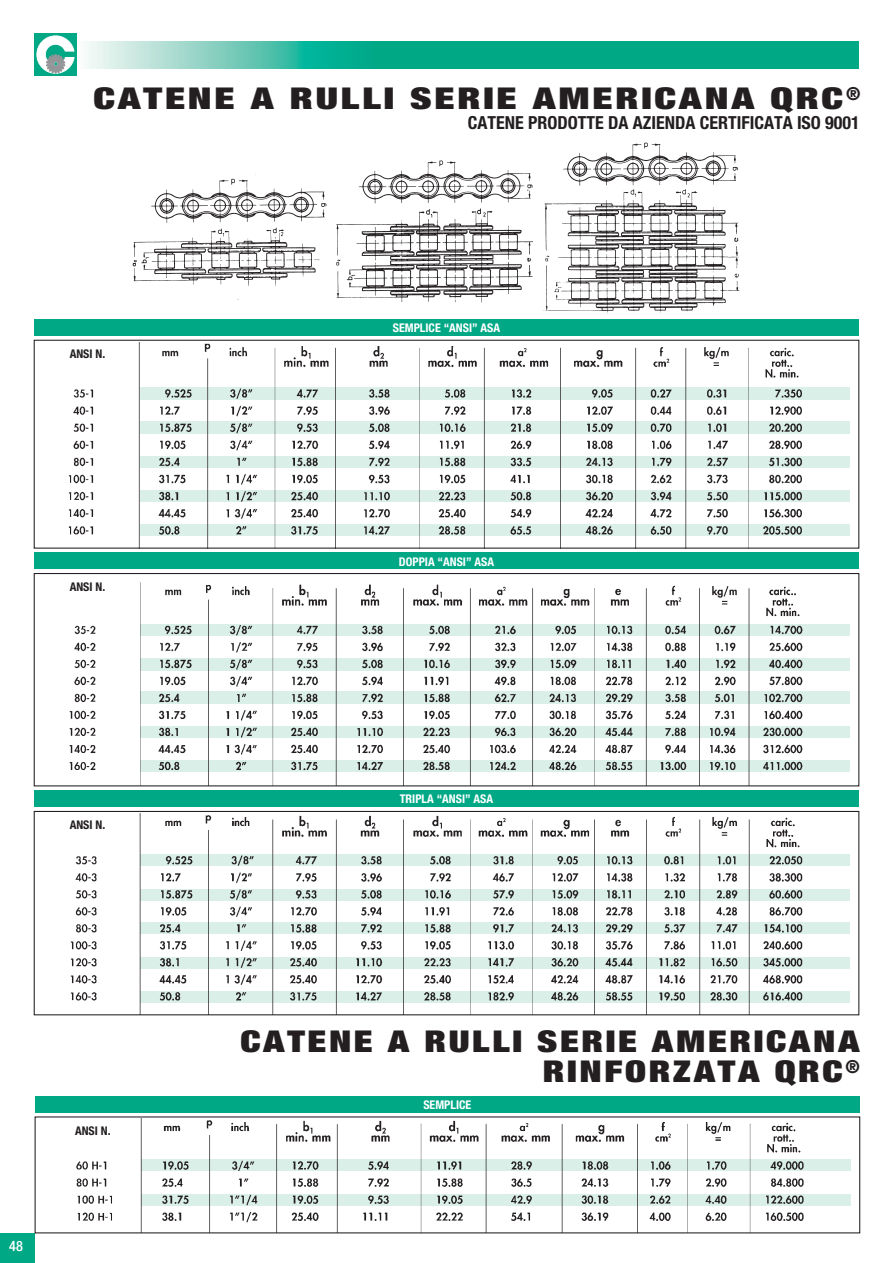
<style>
.page{position:relative;width:893px;height:1263px;background:#fff}
.page>*{position:absolute;margin:0;border:0;box-sizing:border-box;transform-origin:0 0}
.t1{font:900 condensed 30.15px/30.2px "Helvetica Neue LT Std";letter-spacing:.07em;color:#231f20;text-align:right;scale:1.25 1}
.t2{font:900 condensed 30.15px "Helvetica Neue LT Std";letter-spacing:.07em;color:#231f20;scale:1.33 1}
.t3{font:700 condensed 18px "Helvetica Neue LT Std";color:#231f20}
.t4{font:500 condensed 14.25px "Helvetica Neue LT Std";color:#fff}
.t5{font:700 condensed 12px "Helvetica Neue LT Std";color:#fff}
.t6{font:700 condensed 12px "Helvetica Neue LT Std";color:#231f20}
</style>
<div class="page">
<div style="left:0;top:1233px;width:34px;height:30px;background:#00a886"></div>
<div style="left:34px;top:34px;width:42px;height:42px;background:#00a886"></div>
<svg style="left:36px;top:35px;width:38px;height:39px"></svg>
<div style="left:376px;top:41px;width:483px;height:27px;background:#00a886"></div>
<svg style="left:87px;top:41px;width:289px;height:27px;background:#6fccba"></svg>
<img style="left:132px;top:142px;width:608px;height:172px">
<div style="left:140px;top:388px;width:709px;height:12px;background:#dbefe9"></div>
<div style="left:34px;top:319px;width:825px;height:17px;background:#00a886"></div>
<div style="left:140px;top:422px;width:710px;height:12px;background:#dbefe9"></div>
<div style="left:140px;top:456px;width:710px;height:12px;background:#dbefe9"></div>
<div style="left:140px;top:490px;width:709px;height:12px;background:#dbefe9"></div>
<div style="left:140px;top:524px;width:709px;height:12px;background:#dbefe9"></div>
<img style="left:68px;top:343px;width:748px;height:204px">
<div style="left:34px;top:340px;width:825px;height:209px;border:1px solid #231f20"></div>
<div style="left:140px;top:624px;width:709px;height:12px;background:#dbefe9"></div>
<div style="left:34px;top:552px;width:825px;height:17px;background:#00a886"></div>
<div style="left:140px;top:658px;width:710px;height:12px;background:#dbefe9"></div>
<div style="left:140px;top:692px;width:710px;height:12px;background:#dbefe9"></div>
<div style="left:140px;top:726px;width:709px;height:12px;background:#dbefe9"></div>
<div style="left:140px;top:760px;width:709px;height:12px;background:#dbefe9"></div>
<img style="left:69px;top:582px;width:745px;height:202px">
<div style="left:34px;top:573px;width:825px;height:213px;border:1px solid #231f20"></div>
<div style="left:140px;top:854px;width:709px;height:12px;background:#dbefe9"></div>
<div style="left:34px;top:790px;width:825px;height:17px;background:#00a886"></div>
<div style="left:140px;top:889px;width:710px;height:12px;background:#dbefe9"></div>
<div style="left:140px;top:922px;width:710px;height:12px;background:#dbefe9"></div>
<div style="left:140px;top:957px;width:709px;height:12px;background:#dbefe9"></div>
<div style="left:140px;top:991px;width:709px;height:12px;background:#dbefe9"></div>
<img style="left:70px;top:813px;width:733px;height:200px">
<div style="left:34px;top:811px;width:825px;height:204px;border:1px solid #231f20"></div>
<div style="left:35px;top:1096px;width:825px;height:17px;background:#00a886"></div>
<div style="left:141px;top:1159px;width:709px;height:12px;background:#dbefe9"></div>
<div style="left:141px;top:1194px;width:710px;height:12px;background:#dbefe9"></div>
<img style="left:76px;top:1118px;width:728px;height:113px">
<h1 class="t2" style="left:93px;top:87px;width:578px">CATENE A RULLI SERIE AMERICANA QRC<sup>®</sup></h1>
<h2 class="t3" style="left:468px;top:116px;width:393px">CATENE PRODOTTE DA AZIENDA CERTIFICATA ISO 9001</h2>
<p class="t6" style="left:70px;top:349px;width:37px">ANSI N.</p>
<p class="t6" style="left:70px;top:583px;width:37px">ANSI N.</p>
<p class="t5" style="left:393px;top:324px;width:109px">SEMPLICE “ANSI” ASA</p>
<p class="t5" style="left:399px;top:557px;width:97px">DOPPIA “ANSI” ASA</p>
<p class="t6" style="left:70px;top:820px;width:37px">ANSI N.</p>
<p class="t4" style="left:9px;top:1241px;width:15px">48</p>
<p class="t6" style="left:75px;top:1126px;width:37px">ANSI N.</p>
<p class="t5" style="left:400px;top:795px;width:95px">TRIPLA “ANSI” ASA</p>
<h1 class="t1" style="left:240px;top:1029px;width:497px">CATENE A RULLI SERIE AMERICANA<br>RINFORZATA QRC<sup>®</sup></h1>
<p class="t5" style="left:423px;top:1100px;width:49px">SEMPLICE</p>
</div>
